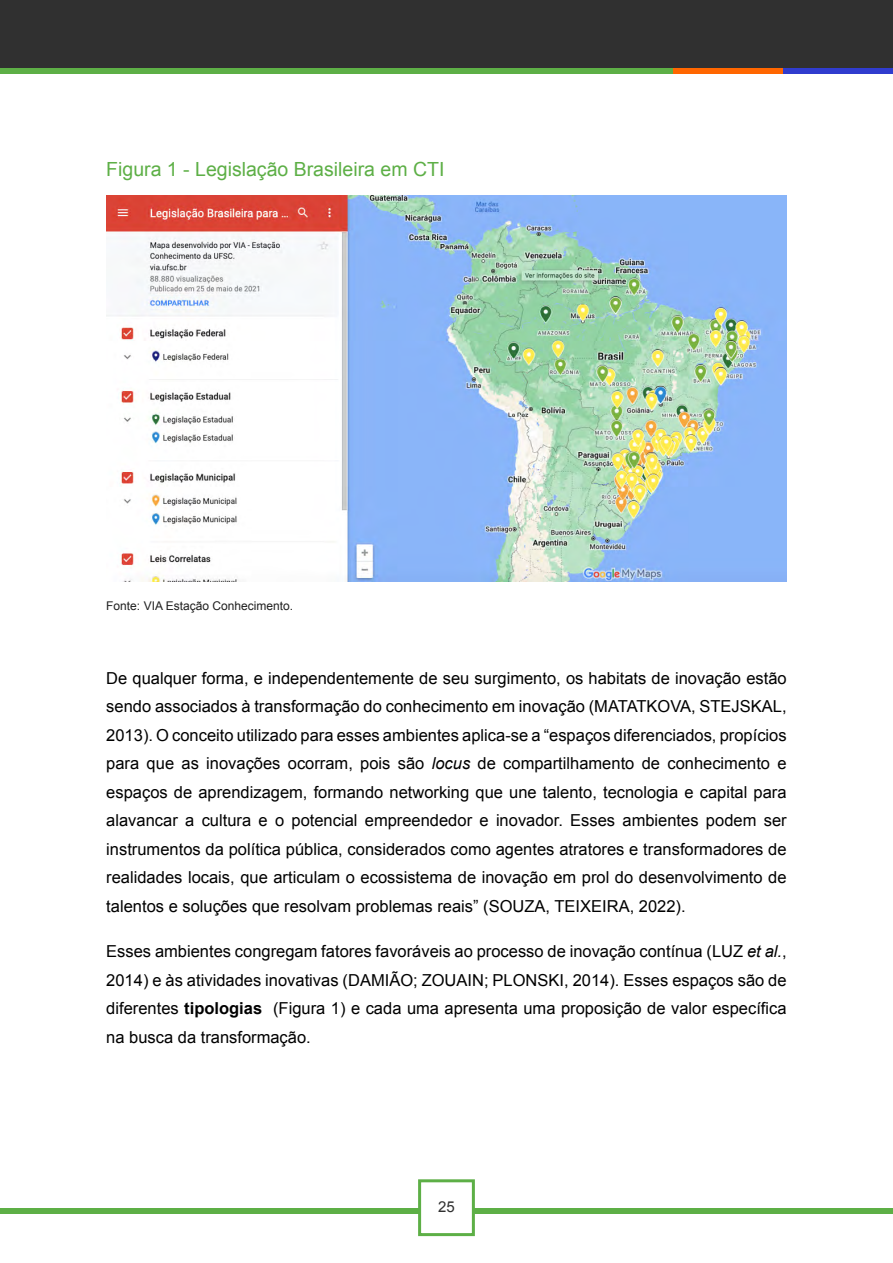
<style>
.page{position:relative;width:893px;height:1263px;background:#fff}
.page>*{position:absolute;margin:0;border:0;box-sizing:border-box;transform-origin:0 0}
.t1{font:19.5px "Arial";color:#5daf46}
.t2{font:16.5px/28.5px "Arial";color:#000;text-align:justify}
.t3{font:15px "Arial";color:#303030}
.t4{font:12px "Arial";color:#1f1f1f}
.s1{font-style:italic}
.s2{font-weight:700}
</style>
<div class="page">
<div style="left:0;top:0;width:893px;height:68px;background:#303030"></div>
<div style="left:0;top:68px;width:673px;height:6px;background:#5daf46"></div>
<div style="left:418px;top:1179px;width:57px;height:57px;border:3px solid #5daf46"></div>
<div style="left:0;top:1209px;width:419px;height:5px;background:#5daf46"></div>
<div style="left:474px;top:1209px;width:419px;height:5px;background:#5daf46"></div>
<div style="left:673px;top:68px;width:110px;height:6px;background:#f60"></div>
<div style="left:783px;top:68px;width:110px;height:6px;background:#303cce"></div>
<img style="left:106px;top:196px;width:681px;height:385px">
<p class="t1" style="left:106px;top:156px;width:340px">Figura 1 - Legislação Brasileira em CTI</p>
<p class="t4" style="left:106px;top:598px;width:188px">Fonte: VIA Estação Conhecimento.</p>
<p class="t2" style="left:106px;top:664px;width:682px">De qualquer forma, e independentemente de seu surgimento, os habitats de inovação estão sendo associados à transformação do conhecimento em inovação (MATATKOVA, STEJSKAL, 2013). O conceito utilizado para esses ambientes aplica-se a “espaços diferenciados, propícios para que as inovações ocorram, pois são <span class="s1">locus</span> de compartilhamento de conhecimento e espaços de aprendizagem, formando networking que une talento, tecnologia e capital para alavancar a cultura e o potencial empreendedor e inovador. Esses ambientes podem ser instrumentos da política pública, considerados como agentes atratores e transformadores de realidades locais, que articulam o ecossistema de inovação em prol do desenvolvimento de talentos e soluções que resolvam problemas reais” (SOUZA, TEIXEIRA, 2022).</p>
<p class="t2" style="left:106px;top:937px;width:682px">Esses ambientes congregam fatores favoráveis ao processo de inovação contínua (LUZ <span class="s1">et al.</span>, 2014) e às atividades inovativas (DAMIÃO; ZOUAIN; PLONSKI, 2014). Esses espaços são de diferentes <span class="s2">tipologias</span> (Figura 1) e cada uma apresenta uma proposição de valor específica na busca da transformação.</p>
<p class="t3" style="left:438px;top:1197px;width:18px">25</p>
</div>
